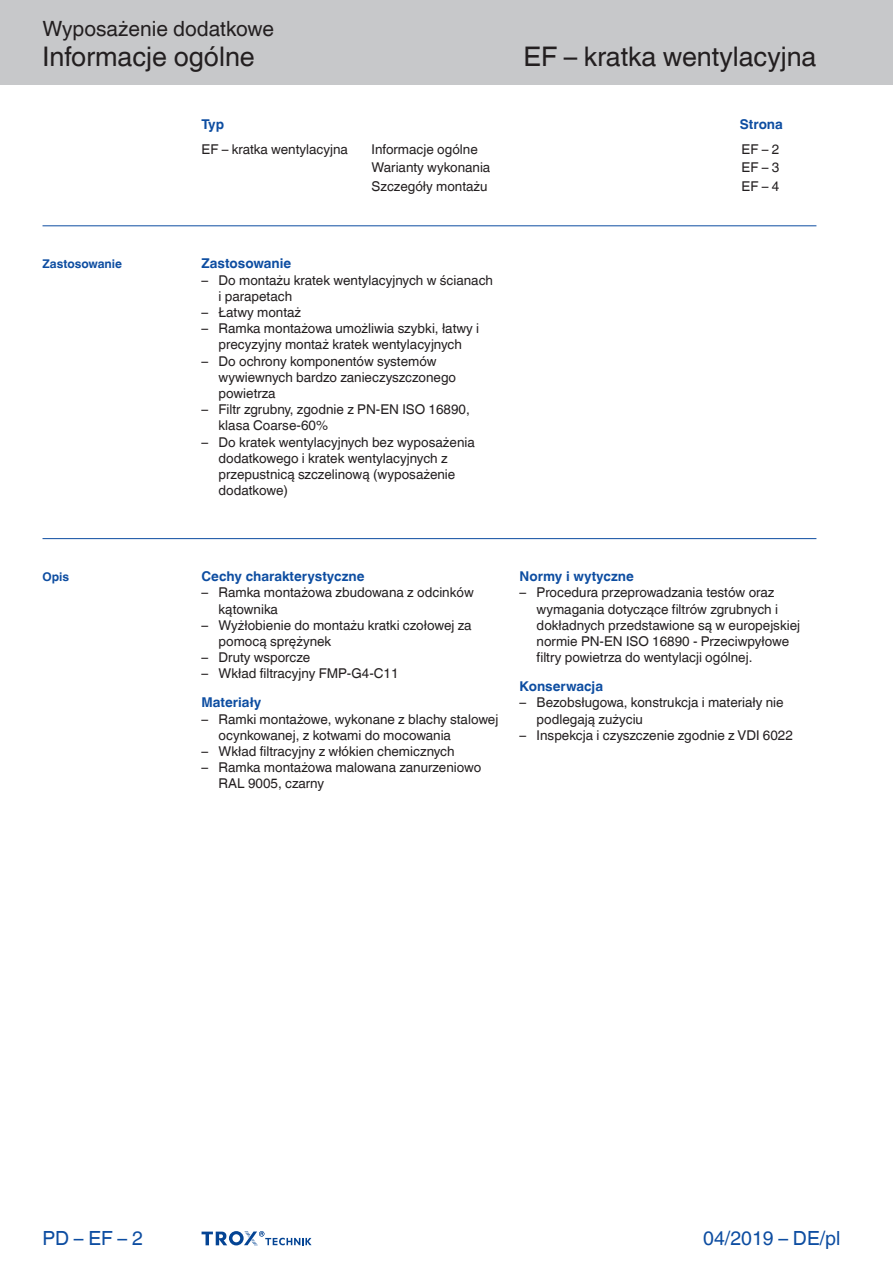
<style>
.page{position:relative;width:893px;height:1263px;background:#fff}
.page>*{position:absolute;margin:0;border:0;box-sizing:border-box;transform-origin:0 0}
.Navigation_3{font:27px "TROX Helvetica";color:#231f20}
.Navigation_2{font:27px "TROX Helvetica";color:#231f20}
.Navigation_1{font:21px "TROX Helvetica";color:#231f20}
.date{font:19.5px "TROX Helvetica";color:#0d4da1}
.pagina_li-re{font:19.5px "TROX Helvetica";color:#0d4da1}
.descr_txt_section_li{font:13.5px/16.2px "TROX Helvetica";color:#231f20}
.Standard_oben_links{font:13.5px "TROX Helvetica";color:#231f20}
.descr_txt_section_ti{font:700 13.5px "TROX Helvetica";color:#0d4da1}
.Standard_oben_links-2{font:700 13.5px "TROX Helvetica";color:#0d4da1}
.marg_title_blue{font:700 12px "TROX Helvetica";color:#0d4da1}
</style>
<div class="page">
<div style="left:0;top:0;width:893px;height:85px;background:#c7c8ca"></div>
<hr style="left:43px;top:225px;width:773px;height:1px;background:#0d4da1">
<hr style="left:43px;top:538px;width:773px;height:1px;background:#0d4da1">
<svg style="left:202px;top:1231px;width:110px;height:15px"></svg>
<p class="Navigation_1" style="left:43px;top:17px;width:233px">Wyposażenie dodatkowe</p>
<p class="Navigation_2" style="left:43px;top:41px;width:214px">Informacje ogólne</p>
<p class="Navigation_3" style="left:524px;top:41px;width:294px">EF – kratka wentylacyjna</p>
<p class="marg_title_blue" style="left:43px;top:257px;width:81px">Zastosowanie</p>
<p class="marg_title_blue" style="left:43px;top:570px;width:28px">Opis</p>
<p class="Standard_oben_links-2" style="left:740px;top:116px;width:45px">Strona</p>
<p class="Standard_oben_links-2" style="left:202px;top:116px;width:24px">Typ</p>
<p class="Standard_oben_links" style="left:202px;top:142px;width:148px">EF – kratka wentylacyjna</p>
<p class="Standard_oben_links" style="left:372px;top:142px;width:108px">Informacje ogólne</p>
<p class="Standard_oben_links" style="left:742px;top:142px;width:39px">EF – 2</p>
<p class="Standard_oben_links" style="left:372px;top:160px;width:120px">Warianty wykonania</p>
<p class="Standard_oben_links" style="left:742px;top:160px;width:39px">EF – 3</p>
<p class="Standard_oben_links" style="left:372px;top:178px;width:117px">Szczegóły montażu</p>
<p class="Standard_oben_links" style="left:742px;top:178px;width:39px">EF – 4</p>
<p class="descr_txt_section_ti" style="left:202px;top:256px;width:91px">Zastosowanie</p>
<p class="descr_txt_section_li" style="left:219px;top:272px;width:276px;text-indent:-17px">– Do montażu kratek wentylacyjnych w ścianach i parapetach</p>
<p class="descr_txt_section_li" style="left:202px;top:304px;width:101px">– Łatwy montaż</p>
<p class="descr_txt_section_li" style="left:202px;top:320px;width:279px;text-align:center">– Ramka montażowa umożliwia szybki, łatwy i precyzyjny montaż kratek wentylacyjnych</p>
<p class="descr_txt_section_li" style="left:219px;top:353px;width:239px;text-indent:-17px">– Do ochrony komponentów systemów wywiewnych bardzo zanieczyszczonego powietrza</p>
<p class="descr_txt_section_li" style="left:219px;top:401px;width:253px;text-indent:-17px">– Filtr zgrubny, zgodnie z PN-EN ISO 16890, klasa Coarse-60%</p>
<p class="descr_txt_section_li" style="left:219px;top:434px;width:258px;text-indent:-17px">– Do kratek wentylacyjnych bez wyposażenia dodatkowego i kratek wentylacyjnych z przepustnicą szczelinową (wyposażenie dodatkowe)</p>
<p class="descr_txt_section_ti" style="left:202px;top:569px;width:164px">Cechy charakterystyczne</p>
<p class="descr_txt_section_li" style="left:219px;top:585px;width:257px;text-indent:-17px">– Ramka montażowa zbudowana z odcinków kątownika</p>
<p class="descr_txt_section_li" style="left:219px;top:617px;width:254px;text-indent:-17px">– Wyżłobienie do montażu kratki czołowej za pomocą sprężynek</p>
<p class="descr_txt_section_li" style="left:202px;top:649px;width:110px">– Druty wsporcze</p>
<p class="descr_txt_section_li" style="left:202px;top:666px;width:199px">– Wkład filtracyjny FMP-G4-C11</p>
<p class="descr_txt_section_ti" style="left:202px;top:695px;width:61px">Materiały</p>
<p class="descr_txt_section_li" style="left:219px;top:711px;width:281px;text-indent:-17px">– Ramki montażowe, wykonane z blachy stalowej ocynkowanej, z kotwami do mocowania</p>
<p class="descr_txt_section_li" style="left:202px;top:743px;width:255px">– Wkład filtracyjny z włókien chemicznych</p>
<p class="descr_txt_section_li" style="left:219px;top:759px;width:264px;text-indent:-17px">– Ramka montażowa malowana zanurzeniowo<br>RAL 9005, czarny</p>
<p class="descr_txt_section_ti" style="left:520px;top:569px;width:116px">Normy i wytyczne</p>
<p class="descr_txt_section_li" style="left:537px;top:585px;width:265px;text-indent:-17px">– Procedura przeprowadzania testów oraz wymagania dotyczące filtrów zgrubnych i dokładnych przedstawione są w europejskiej normie PN-EN ISO 16890 - Przeciwpyłowe filtry powietrza do wentylacji ogólnej.</p>
<p class="descr_txt_section_ti" style="left:520px;top:679px;width:85px">Konserwacja</p>
<p class="descr_txt_section_li" style="left:537px;top:695px;width:249px;text-indent:-17px">– Bezobsługowa, konstrukcja i materiały nie podlegają zużyciu</p>
<p class="descr_txt_section_li" style="left:520px;top:727px;width:275px">– Inspekcja i czyszczenie zgodnie z VDI 6022</p>
<p class="pagina_li-re" style="left:43px;top:1227px;width:102px">PD – EF – 2</p>
<p class="date" style="left:703px;top:1227px;width:139px">04/2019 – DE/pl</p>
</div>
